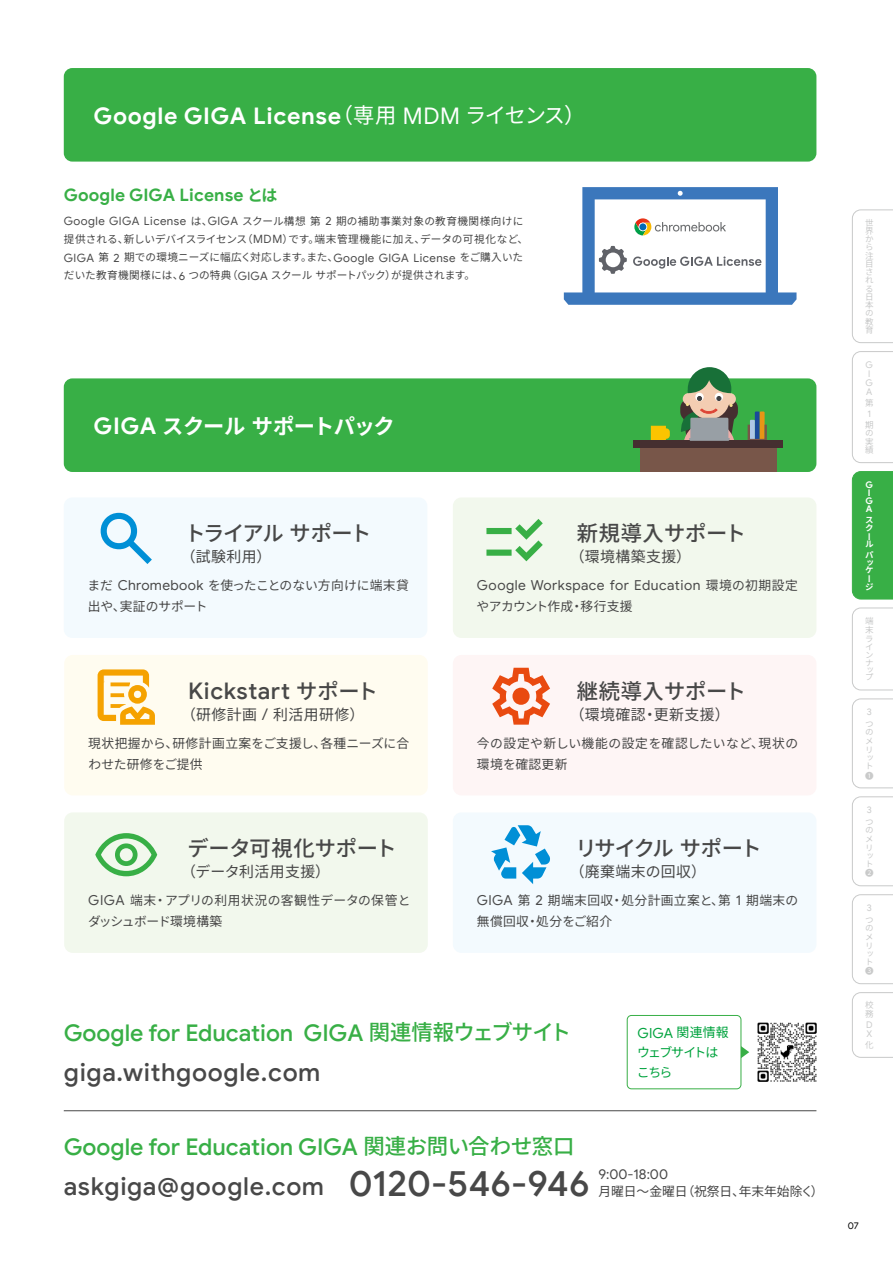
<style>
.page{position:relative;width:893px;height:1263px;background:#fff}
.page>*{position:absolute;margin:0;border:0;box-sizing:border-box;transform-origin:0 0}
.t1{font:500 36.3px "Google Sans";color:#484848}
.t2{font:500 24.75px "Google Sans";letter-spacing:.025em;color:#484848}
.t3{font:500 23.1px "Google Sans";letter-spacing:-.005em;color:#38af46}
.t4{font:700 22.95px "Google Sans";letter-spacing:.025em;color:#fff}
.t5{font:500 22.95px "Google Sans";letter-spacing:.025em;color:#484848}
.t6{font:500 21.3px "Noto Sans JP";letter-spacing:.005em;color:#484848}
.t7{font:700 21.3px "Noto Sans JP";letter-spacing:-.025em;color:#fff}
.t8{font:500 21.3px "Noto Sans JP";letter-spacing:-.015em;color:#484848}
.t9{font:500 21.3px "Noto Sans JP";letter-spacing:-.065em;color:#484848}
.t10{font:500 21.3px "Noto Sans JP";letter-spacing:-.07em;color:#484848}
.t11{font:700 17.25px "Google Sans";letter-spacing:.005em;color:#38af46}
.t12{font:14.85px "Noto Sans JP";letter-spacing:.03em;color:#484848}
.t13{font:14.1px "Google Sans";color:#484848}
.t14{font:13.95px "Google Sans";color:#00a33e}
.t15{font:13.8px "Google Sans";letter-spacing:.035em;color:#484848}
.t16{font:12.9px/19.8px "Noto Sans JP";letter-spacing:-.115em;color:#00a33e}
.t17{font:12.75px/21.3px "Noto Sans JP";letter-spacing:.02em;color:#484848}
.t18{font:12.75px/21.3px "Noto Sans JP";letter-spacing:-.005em;color:#484848}
.t19{font:12.75px "Noto Sans JP";color:#484848}
.t20{font:12.75px "Noto Sans JP";letter-spacing:-.03em;color:#484848}
.t21{font:10.65px/18px "Noto Sans JP";letter-spacing:.02em;color:#484848}
.t22{font:9.6px "Google Sans";color:#000}
.t23{font:9.3px "Google Sans";color:#c9caca}
.t24{font:9.15px/9.1px "Google Sans";color:#c9caca}
.t25{font:700 9.15px/8.2px "Google Sans";color:#fff}
.t26{font:8.55px/8.2px "Noto Sans JP";color:#c9caca;text-align:justify}
.t27{font:700 8.55px/7.9px "Noto Sans JP";color:#fff}
.s1{font-family:"Noto Sans JP";font-weight:400;font-size:21.3px}
.s2{font-weight:400}
.s3{font-family:"Noto Sans JP";font-size:15.9px}
.s4{font-family:"Google Sans";font-size:11.55px}
.s5{font-family:"Google Sans";font-size:11.7px}
.s6{font-family:"Google Sans";font-size:22.95px}
.s7{font-family:"Google Sans";font-size:13.8px}
.s8{font-family:"Noto Sans JP";font-size:21.3px}
.s9{font-family:"Google Sans";font-size:16.05px}
.s10{font-family:"Noto Sans JP";font-size:12.75px}
.s11{font-family:"Google Sans";font-size:14.1px}
.s12{font-family:"Noto Sans JP";font-size:21.45px}
.s13{font-family:"Noto Sans JP";font-size:12.9px}
.s14{font-size:35.55px}
.s15{font-size:13.8px}
</style>
<div class="page">
<div style="left:64px;top:812px;width:364px;height:141px;background:#f2f8ed;border-radius:9px"></div>
<svg style="left:95px;top:833px;width:62px;height:43px"></svg>
<div style="left:453px;top:497px;width:363px;height:141px;background:#f2f8ed;border-radius:9px"></div>
<svg style="left:486px;top:519px;width:57px;height:42px"></svg>
<div style="left:453px;top:655px;width:363px;height:140px;background:#fef5f5;border-radius:9px"></div>
<svg style="left:492px;top:668px;width:58px;height:57px"></svg>
<div style="left:64px;top:497px;width:363px;height:141px;background:#f3fafe;border-radius:9px"></div>
<svg style="left:101px;top:513px;width:51px;height:51px"></svg>
<div style="left:453px;top:812px;width:363px;height:141px;background:#f3fafe;border-radius:9px"></div>
<svg style="left:491px;top:825px;width:59px;height:59px"></svg>
<div style="left:64px;top:655px;width:364px;height:140px;background:#fffcf0;border-radius:9px"></div>
<svg style="left:98px;top:669px;width:57px;height:56px"></svg>
<div style="left:64px;top:378px;width:752px;height:94px;background:#38af46;border-radius:9px"></div>
<div style="left:755px;top:411px;width:5px;height:30px;background:#194a9b"></div>
<div style="left:760px;top:411px;width:5px;height:30px;background:#e89515"></div>
<div style="left:750px;top:420px;width:5px;height:21px;background:#acc6e7"></div>
<div style="left:748px;top:423px;width:19px;height:18px;border:2px solid #785649"></div>
<div style="left:651px;top:426px;width:15px;height:15px;background:#fbc400;border:1px solid #fbc400"></div>
<svg style="left:660px;top:427px;width:10px;height:13px"></svg>
<svg style="left:680px;top:398px;width:58px;height:23px"></svg>
<div style="left:688px;top:367px;width:43px;height:44px;background:#187038;border-radius:50%"></div>
<div style="left:640px;top:444px;width:136px;height:28px;background:#785649"></div>
<div style="left:634px;top:441px;width:149px;height:7px;background:#452f30"></div>
<svg style="left:680px;top:373px;width:56px;height:68px"></svg>
<div style="left:64px;top:68px;width:752px;height:94px;background:#38af46;border-radius:9px"></div>
<svg style="left:564px;top:187px;width:232px;height:118px"></svg>
<img style="left:757px;top:1022px;width:60px;height:60px">
<svg style="left:741px;top:1046px;width:8px;height:12px"></svg>
<div style="left:627px;top:1015px;width:114px;height:74px;border:1px solid #38af46;border-radius:4px"></div>
<hr style="left:64px;top:1110px;width:752px;height:1px;background:#484848">
<div style="left:852px;top:471px;width:41px;height:128px;background:#38af46"></div>
<svg style="left:852px;top:607px;width:41px;height:83px"></svg>
<svg style="left:852px;top:698px;width:41px;height:90px"></svg>
<svg style="left:852px;top:796px;width:41px;height:90px"></svg>
<svg style="left:852px;top:894px;width:41px;height:90px"></svg>
<svg style="left:852px;top:992px;width:41px;height:66px"></svg>
<svg style="left:852px;top:209px;width:41px;height:134px"></svg>
<svg style="left:852px;top:351px;width:41px;height:112px"></svg>
<h3 class="t4" style="left:94px;top:102px;width:493px">Google GIGA License<span class="s1">（専用</span> <span class="s2">MDM</span> <span class="s1">ライセンス）</span></h3>
<h3 class="t11" style="left:64px;top:185px;width:215px">Google GIGA License <span class="s3">とは</span></h3>
<p class="t21" style="left:64px;top:212px;width:466px"><span class="s4">Google GIGA License</span> は、<span class="s4">GIGA</span> スクール構想第 <span class="s5">2</span> 期の補助事業対象の教育機関様向けに提供される、新しいデバイスライセンス（<span class="s4">MDM</span>）です。端末管理機能に加え、データの可視化など、<span class="s4">GIGA</span> 第 <span class="s5">2</span> 期での環境ニーズに幅広く対応します。また、<span class="s4">Google GIGA License</span> をご購入いただいた教育機関様には、<span class="s5">6</span> つの特典（<span class="s4">GIGA</span> スクールサポートパック）が提供されます。</p>
<h3 class="t7" style="left:94px;top:414px;width:303px"><span class="s6">GIGA</span> スクールサポートパック</h3>
<h3 class="t9" style="left:185px;top:521px;width:188px">トライアルサポート</h3>
<h3 class="t12" style="left:181px;top:548px;width:92px">（試験利用）</h3>
<p class="t18" style="left:87px;top:575px;width:323px">まだ <span class="s7">Chromebook</span> を使ったことのない方向けに端末貸出や、実証のサポート</p>
<h3 class="t5" style="left:188px;top:677px;width:191px">Kickstart <span class="s8">サポート</span></h3>
<h3 class="t12" style="left:181px;top:706px;width:184px">（研修計画 <span class="s9">/</span> 利活用研修）</h3>
<p class="t17" style="left:88px;top:732px;width:323px">現状把握から、研修計画立案をご支援し、各種ニーズに合わせた研修をご提供</p>
<h3 class="t8" style="left:188px;top:836px;width:211px">データ可視化サポート</h3>
<h3 class="t12" style="left:181px;top:863px;width:150px">（データ利活用支援）</h3>
<p class="t17" style="left:88px;top:890px;width:324px"><span class="s7">GIGA</span> 端末・アプリの利用状況の客観性データの保管とダッシュボード環境構築</p>
<h3 class="t6" style="left:577px;top:521px;width:171px">新規導入サポート</h3>
<h3 class="t12" style="left:570px;top:548px;width:123px">（環境構築支援）</h3>
<p class="t15" style="left:477px;top:577px;width:323px">Google Workspace for Education <span class="s10">環境の初期設定</span></p>
<p class="t20" style="left:476px;top:599px;width:158px">やアカウント作成・移行支援</p>
<h3 class="t6" style="left:577px;top:679px;width:171px">継続導入サポート</h3>
<h3 class="t12" style="left:570px;top:706px;width:161px">（環境確認・更新支援）</h3>
<p class="t17" style="left:477px;top:732px;width:323px">今の設定や新しい機能の設定を確認したいなど、現状の環境を確認更新</p>
<h3 class="t10" style="left:575px;top:836px;width:188px">リサイクルサポート</h3>
<h3 class="t12" style="left:570px;top:863px;width:137px">（廃棄端末の回収）</h3>
<p class="t17" style="left:477px;top:890px;width:323px"><span class="s7">GIGA</span> 第 <span class="s11">2</span> 期端末回収・処分計画立案と、第 <span class="s11">1</span> 期端末の無償回収・処分をご紹介</p>
<h3 class="t3" style="left:64px;top:1018px;width:509px">Google for Education GIGA <span class="s12">関連情報ウェブサイト</span></h3>
<h2 class="t2" style="left:64px;top:1057px;width:258px">giga.withgoogle.com</h2>
<h3 class="t14" style="left:638px;top:1024px;width:93px">GIGA <span class="s13">関連情報</span></h3>
<p class="t16" style="left:637px;top:1043px;width:83px">ウェブサイトはこちら</p>
<h3 class="t3" style="left:64px;top:1132px;width:512px">Google for Education GIGA <span class="s12">関連お問い合わせ窓口</span></h3>
<h2 class="t2" style="left:64px;top:1171px;width:262px">askgiga@google.com</h2>
<h1 class="t1" style="left:349px;top:1161px;width:242px">0120<span class="s14">-</span>546<span class="s14">-</span>946</h1>
<h3 class="t13" style="left:598px;top:1166px;width:71px">9<span class="s15">:</span>00<span class="s15">-</span>18<span class="s15">:</span>00</h3>
<p class="t19" style="left:598px;top:1184px;width:227px">月曜日～金曜日（祝祭日、年末年始除く）</p>
<p class="t26" style="left:865px;top:219px;width:10px;text-align:left">世界から注目される日本の教育</p>
<p class="t24" style="left:865px;top:360px;width:9px">G<br>I<br>G<br>A</p>
<p class="t26" style="left:865px;top:399px;width:10px">第</p>
<p class="t23" style="left:867px;top:408px;width:5px">1</p>
<p class="t26" style="left:865px;top:421px;width:10px">期の実績</p>
<p class="t25" style="left:865px;top:480px;width:9px">G<br>I<br>G<br>A</p>
<p class="t27" style="left:865px;top:515px;width:10px">スクール</p>
<p class="t27" style="left:865px;top:551px;width:10px">パッケージ</p>
<p class="t26" style="left:865px;top:617px;width:10px">端末ラインナップ</p>
<p class="t23" style="left:867px;top:706px;width:6px">3</p>
<p class="t26" style="left:865px;top:720px;width:9px;line-height:8.7px">つのメリ</p>
<p class="t26" style="left:865px;top:754px;width:10px;line-height:8.7px;text-align:left">ット<br>❶</p>
<p class="t23" style="left:867px;top:804px;width:6px">3</p>
<p class="t26" style="left:865px;top:817px;width:9px;line-height:8.7px">つのメリ</p>
<p class="t26" style="left:865px;top:852px;width:10px;line-height:8.7px;text-align:left">ット<br>❷</p>
<p class="t23" style="left:867px;top:902px;width:6px">3</p>
<p class="t26" style="left:865px;top:915px;width:9px;line-height:8.7px">つのメリ</p>
<p class="t26" style="left:865px;top:950px;width:10px;line-height:8.7px;text-align:left">ット<br>❸</p>
<p class="t26" style="left:865px;top:1001px;width:10px">校務</p>
<p class="t24" style="left:866px;top:1020px;width:8px">D<br>X</p>
<p class="t26" style="left:865px;top:1041px;width:10px">化</p>
<p class="t22" style="left:848px;top:1220px;width:13px">07</p>
</div>
